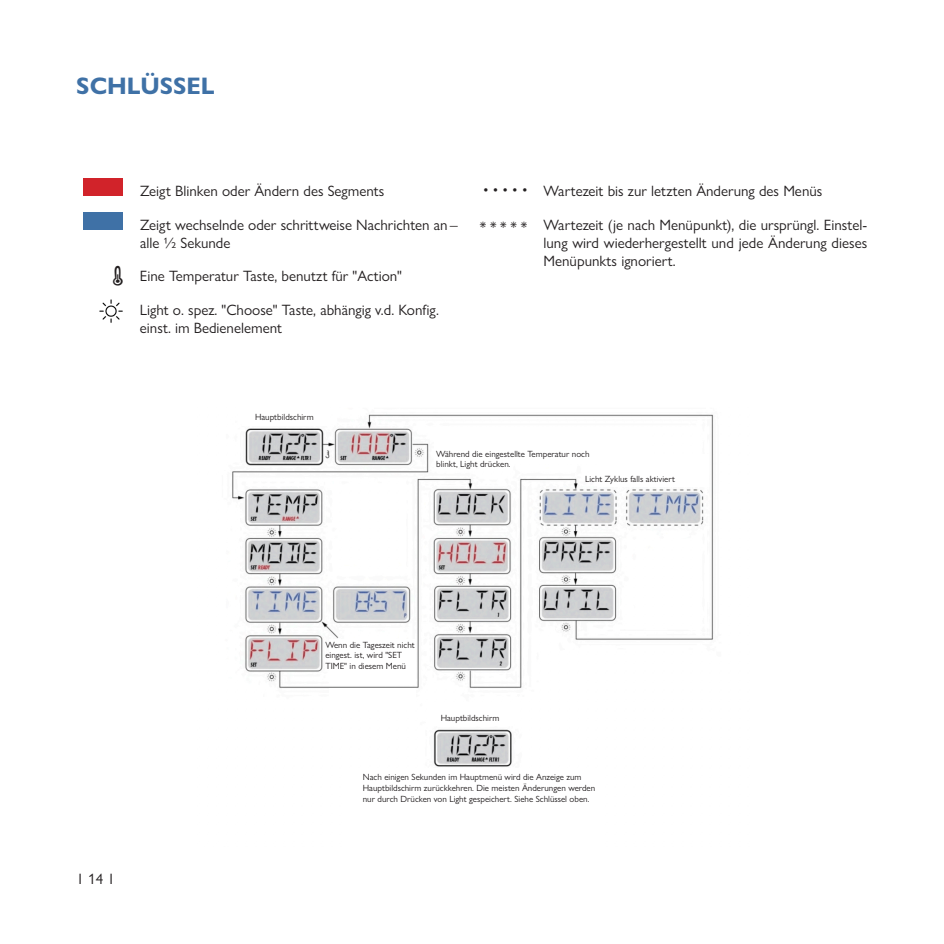
<style>
.page{position:relative;width:944px;height:944px;background:#fff}
.page>*{position:absolute;margin:0;border:0;box-sizing:border-box;transform-origin:0 0}
.t1{font:700 24px "Gill Sans Nova";color:#3f71a6}
.t2{font:15px/18px "Gill Sans Nova";color:#231f20}
.t3{font:13.5px "Gill Sans Nova";color:#231f20}
.t4{font:9px/10.8px "Gill Sans Nova";color:#231f20}
</style>
<div class="page">
<div style="left:84px;top:179px;width:39px;height:17px;background:#d1232a"></div>
<div style="left:84px;top:213px;width:39px;height:17px;background:#3f71a6"></div>
<img style="left:99px;top:299px;width:24px;height:24px">
<img style="left:232px;top:414px;width:482px;height:353px">
<div style="left:242px;top:404px;width:86px;height:21px;background:#fff"></div>
<div style="left:428px;top:704px;width:86px;height:22px;background:#fff"></div>
<div style="left:329px;top:639px;width:87px;height:45px;background:#fff"></div>
<div style="left:329px;top:688px;width:87px;height:22px;background:#fff"></div>
<div style="left:434px;top:431px;width:211px;height:33px;background:#fff"></div>
<div style="left:598px;top:454px;width:111px;height:33px;background:#fff"></div>
<h1 class="t1" style="left:76px;top:71px;width:140px">SCHLÜSSEL</h1>
<p class="t2" style="left:140px;top:181px;width:246px">Zeigt Blinken oder Ändern des Segments</p>
<p class="t2" style="left:140px;top:215px;width:321px">Zeigt wechselnde oder schrittweise Nachrichten an― alle ½ Sekunde</p>
<p class="t2" style="left:140px;top:266px;width:264px">Eine Temperatur Taste, benutzt für "Action"</p>
<p class="t2" style="left:140px;top:300px;width:301px">Light o. spez. "Choose" Taste, abhängig v.d. Konfig. einst. im Bedienelement</p>
<p class="t2" style="left:483px;top:181px;width:46px">• • • • •</p>
<p class="t3" style="left:480px;top:218px;width:49px">* * * * *</p>
<p class="t2" style="left:543px;top:181px;width:280px">Wartezeit bis zur letzten Änderung des Menüs</p>
<p class="t2" style="left:543px;top:216px;width:325px;text-align:justify">Wartezeit (je nach Menüpunkt), die ursprüngl. Einstel&shy;lung wird wiederhergestellt und jede Änderung dieses Menüpunkts ignoriert.</p>
<p class="t4" style="left:255px;top:412px;width:60px">Hauptbildschirm</p>
<p class="t4" style="left:436px;top:448px;width:155px">Während die eingestellte Temperatur noch blinkt, Light drücken.</p>
<p class="t4" style="left:585px;top:474px;width:91px">Licht Zyklus falls aktiviert</p>
<p class="t4" style="left:325px;top:639px;width:91px">Wenn die Tageszeit nicht eingest. ist, wird "SET<br>TIME" in diesem Menü</p>
<p class="t4" style="left:441px;top:712px;width:60px">Hauptbildschirm</p>
<p class="t2" style="left:77px;top:870px;width:40px">1 14 1</p>
<p class="t4" style="left:363px;top:772px;width:234px">Nach einigen Sekunden im Hauptmenü wird die Anzeige zum<br>Hauptbildschirm zurückkehren. Die meisten Änderungen werden nur durch Drücken von Light gespeichert. Siehe Schlüssel oben.</p>
</div>
